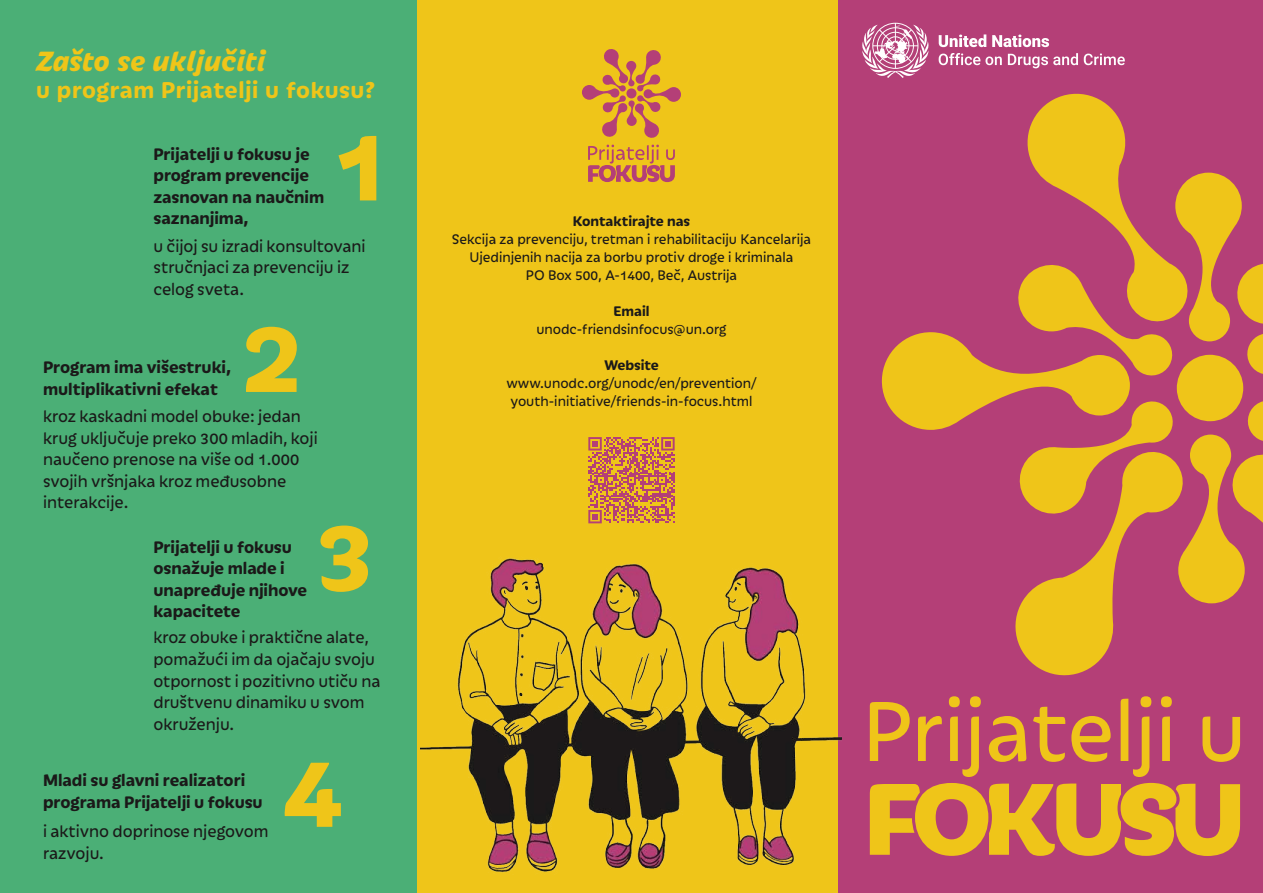
<style>
.page{position:relative;width:1263px;height:893px;background:#fff}
.page>*{position:absolute;margin:0;border:0;box-sizing:border-box;transform-origin:0 0}
.t1{font:700 112.05px "Iskra";color:#efc519}
.t2{font:italic 800 30px "Iskra";letter-spacing:.025em;color:#efc519}
.t3{font:700 24.75px "Iskra";letter-spacing:.025em;color:#efc519}
.t4{font:18px/21.6px "Iskra";color:#1b1919}
.t5{font:700 18px/21.6px "Iskra";color:#1b1919}
.t6{font:15px/18px "Iskra";color:#1b1919;text-align:center}
.s1{font-weight:700}
</style>
<div class="page">
<div style="left:838px;top:0;width:425px;height:893px;background:#b43f77"></div>
<div style="left:417px;top:0;width:421px;height:893px;background:#efc519"></div>
<div style="left:0;top:0;width:417px;height:893px;background:#4baf76"></div>
<img style="left:421px;top:558px;width:421px;height:315px">
<svg style="left:588px;top:437px;width:87px;height:86px"></svg>
<svg style="left:582px;top:49px;width:99px;height:89px"></svg>
<svg style="left:588px;top:145px;width:87px;height:37px"></svg>
<svg style="left:862px;top:23px;width:67px;height:55px"></svg>
<svg style="left:939px;top:34px;width:47px;height:13px"></svg>
<svg style="left:992px;top:35px;width:57px;height:12px"></svg>
<svg style="left:939px;top:53px;width:63px;height:12px"></svg>
<svg style="left:1008px;top:53px;width:70px;height:15px"></svg>
<svg style="left:1084px;top:53px;width:41px;height:12px"></svg>
<svg style="left:881px;top:93px;width:382px;height:583px"></svg>
<svg style="left:870px;top:783px;width:370px;height:73px"></svg>
<svg style="left:870px;top:702px;width:40px;height:59px"></svg>
<svg style="left:918px;top:716px;width:24px;height:45px"></svg>
<svg style="left:949px;top:696px;width:32px;height:81px"></svg>
<svg style="left:989px;top:716px;width:38px;height:46px"></svg>
<svg style="left:1033px;top:707px;width:32px;height:55px"></svg>
<svg style="left:1071px;top:716px;width:40px;height:46px"></svg>
<svg style="left:1120px;top:696px;width:31px;height:81px"></svg>
<svg style="left:1161px;top:696px;width:11px;height:65px"></svg>
<svg style="left:1202px;top:716px;width:38px;height:46px"></svg>
<p class="t2" style="left:36px;top:39px;width:231px">Zašto se uključiti</p>
<p class="t3" style="left:36px;top:72px;width:341px">u program Prijatelji u fokusu?</p>
<p class="t1" style="left:331px;top:82px;width:62px">1</p>
<p class="t5" style="left:153px;top:142px;width:172px">Prijatelji u fokusu je program prevencije zasnovan na naučnim saznanjima,</p>
<p class="t4" style="left:153px;top:234px;width:214px">u čijoj su izradi konsultovani stručnjaci za prevenciju iz celog sveta.</p>
<p class="t1" style="left:241px;top:274px;width:62px">2</p>
<p class="t4" style="left:43px;top:426px;width:276px">krug uključuje preko 300 mladih, koji naučeno prenose na više od 1.000 svojih vršnjaka kroz međusobne interakcije.</p>
<p class="t5" style="left:43px;top:355px;width:190px">Program ima višestruki, multiplikativni efekat</p>
<p class="t4" style="left:43px;top:404px;width:259px">kroz kaskadni model obuke: jedan</p>
<p class="t1" style="left:314px;top:473px;width:62px">3</p>
<p class="t5" style="left:153px;top:534px;width:155px">Prijatelji u fokusu osnažuje mlade i unapređuje njihove kapacitete</p>
<p class="t4" style="left:153px;top:626px;width:229px">kroz obuke i praktične alate, pomažući im da ojačaju svoju otpornost i pozitivno utiču na društvenu dinamiku u svom okruženju.</p>
<p class="t1" style="left:283px;top:709px;width:62px">4</p>
<p class="t5" style="left:43px;top:768px;width:221px">Mladi su glavni realizatori programa Prijatelji u fokusu</p>
<p class="t4" style="left:43px;top:820px;width:227px">i aktivno doprinose njegovom razvoju.</p>
<p class="t6" style="left:452px;top:212px;width:361px"><span class="s1">Kontaktirajte nas<br></span>Sekcija za prevenciju, tretman i rehabilitaciju Kancelarija Ujedinjenih nacija za borbu protiv droge i kriminala<br>PO Box 500, A-1400, Beč, Austrija</p>
<p class="t6" style="left:536px;top:302px;width:192px"><span class="s1">Email </span>unodc-friendsinfocus@un.org</p>
<p class="t6" style="left:506px;top:356px;width:252px"><span class="s1">Website </span>www.unodc.org/unodc/en/prevention/ youth-initiative/friends-in-focus.html</p>
</div>
